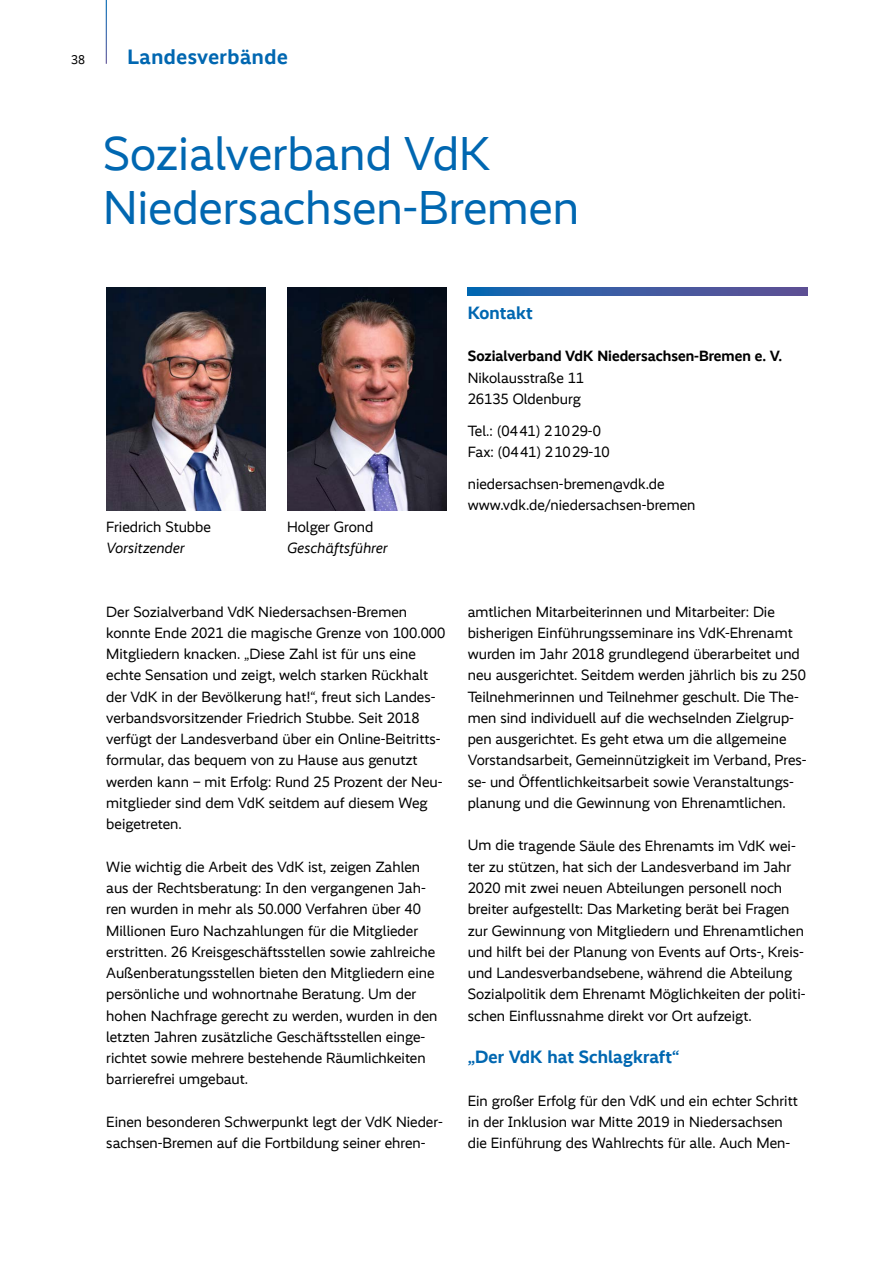
<style>
.page{position:relative;width:893px;height:1263px;background:#fff}
.page>*{position:absolute;margin:0;border:0;box-sizing:border-box;transform-origin:0 0}
.t1{font:48px/54px "Vd K Realist";color:#0067b1}
.t2{font:700 21px "Vd K Realist";letter-spacing:.025em;color:#0067b1}
.t3{font:700 18px "Vd K Realist";letter-spacing:.005em;color:#0067b1}
.t4{font:15px/21.3px "Vd K Realist";color:#000}
.t5{font:700 15px "Vd K Realist";color:#000}
.t6{font:italic 15px "Vd K Realist";letter-spacing:.005em;color:#000}
.t7{font:12.75px "Vd K Realist";color:#000}
</style>
<div class="page">
<svg style="left:468px;top:287px;width:340px;height:9px;background:#3b5ba2"></svg>
<img style="left:106px;top:287px;width:160px;height:223px">
<img style="left:287px;top:287px;width:159px;height:223px">
<p class="t7" style="left:71px;top:52px;width:15px">38</p>
<h2 class="t2" style="left:128px;top:44px;width:162px">Landesverbände</h2>
<h2 class="t1" style="left:103px;top:127px;width:478px">Sozialverband VdK<br>Niedersachsen-Bremen</h2>
<p class="t4" style="left:106px;top:516px;width:106px">Friedrich Stubbe</p>
<p class="t6" style="left:106px;top:539px;width:80px">Vorsitzender</p>
<p class="t4" style="left:287px;top:516px;width:88px">Holger Grond</p>
<p class="t6" style="left:287px;top:539px;width:102px">Geschäftsführer</p>
<p class="t4" style="left:106px;top:601px;width:341px">Der Sozialverband VdK Niedersachsen-Bremen konnte Ende 2021 die magische Grenze von 100.000<br>Mitgliedern knacken. „Diese Zahl ist für uns eine echte Sensation und zeigt, welch starken Rückhalt der VdK in der Bevölkerung hat!“, freut sich Landes&shy;verbandsvorsitzender Friedrich Stubbe. Seit 2018 verfügt der Landesverband über ein Online-Beitritts&shy;formular, das bequem von zu Hause aus genutzt werden kann – mit Erfolg: Rund 25 Prozent der Neu&shy;mitglieder sind dem VdK seitdem auf diesem Weg beigetreten.</p>
<p class="t4" style="left:106px;top:856px;width:333px">Wie wichtig die Arbeit des VdK ist, zeigen Zahlen aus der Rechtsberatung: In den vergangenen Jah&shy;ren wurden in mehr als 50.000 Verfahren über 40<br>Millionen Euro Nachzahlungen für die Mitglieder erstritten. 26 Kreisgeschäftsstellen sowie zahlreiche Außenberatungsstellen bieten den Mitgliedern eine persönliche und wohnortnahe Beratung. Um der hohen Nachfrage gerecht zu werden, wurden in den letzten Jahren zusätzliche Geschäftsstellen einge&shy;richtet sowie mehrere bestehende Räumlichkeiten barrierefrei umgebaut.</p>
<p class="t4" style="left:106px;top:1111px;width:338px">Einen besonderen Schwerpunkt legt der VdK Nieder&shy;sachsen-Bremen auf die Fortbildung seiner ehren-</p>
<h3 class="t3" style="left:468px;top:302px;width:67px">Kontakt</h3>
<p class="t5" style="left:468px;top:348px;width:316px">Sozialverband VdK Niedersachsen-Bremen e. V.</p>
<p class="t4" style="left:468px;top:367px;width:118px">Nikolausstraße 11</p>
<p class="t4" style="left:468px;top:388px;width:115px">26135 Oldenburg</p>
<p class="t4" style="left:468px;top:420px;width:135px">Tel.: (04 41) 2 10 29-0</p>
<p class="t4" style="left:468px;top:441px;width:144px">Fax: (04 41) 2 10 29-10</p>
<p class="t4" style="left:468px;top:473px;width:198px">niedersachsen-bremen@vdk.de</p>
<p class="t4" style="left:468px;top:495px;width:229px">www.vdk.de/niedersachsen-bremen</p>
<p class="t4" style="left:468px;top:601px;width:340px">amtlichen Mitarbeiterinnen und Mitarbeiter: Die bisherigen Einführungsseminare ins VdK-Ehrenamt wurden im Jahr 2018 grundlegend überarbeitet und neu ausgerichtet. Seitdem werden jährlich bis zu 250<br>Teilnehmerinnen und Teilnehmer geschult. Die The&shy;men sind individuell auf die wechselnden Zielgrup&shy;pen ausgerichtet. Es geht etwa um die allgemeine Vorstandsarbeit, Gemeinnützigkeit im Verband, Pres&shy;se- und Öffentlichkeitsarbeit sowie Veranstaltungs&shy;planung und die Gewinnung von Ehrenamtlichen.</p>
<p class="t4" style="left:468px;top:835px;width:339px">Um die tragende Säule des Ehrenamts im VdK wei&shy;ter zu stützen, hat sich der Landesverband im Jahr 2020 mit zwei neuen Abteilungen personell noch breiter aufgestellt: Das Marketing berät bei Fragen zur Gewinnung von Mitgliedern und Ehrenamtlichen und hilft bei der Planung von Events auf Orts-, Kreis&shy;und Landesverbandsebene, während die Abteilung Sozialpolitik dem Ehrenamt Möglichkeiten der politi&shy;schen Einflussnahme direkt vor Ort aufzeigt.</p>
<h3 class="t3" style="left:468px;top:1046px;width:213px">„Der VdK hat Schlagkraft“</h3>
<p class="t4" style="left:468px;top:1090px;width:332px">Ein großer Erfolg für den VdK und ein echter Schritt in der Inklusion war Mitte 2019 in Niedersachsen die Einführung des Wahlrechts für alle. Auch Men-</p>
</div>
